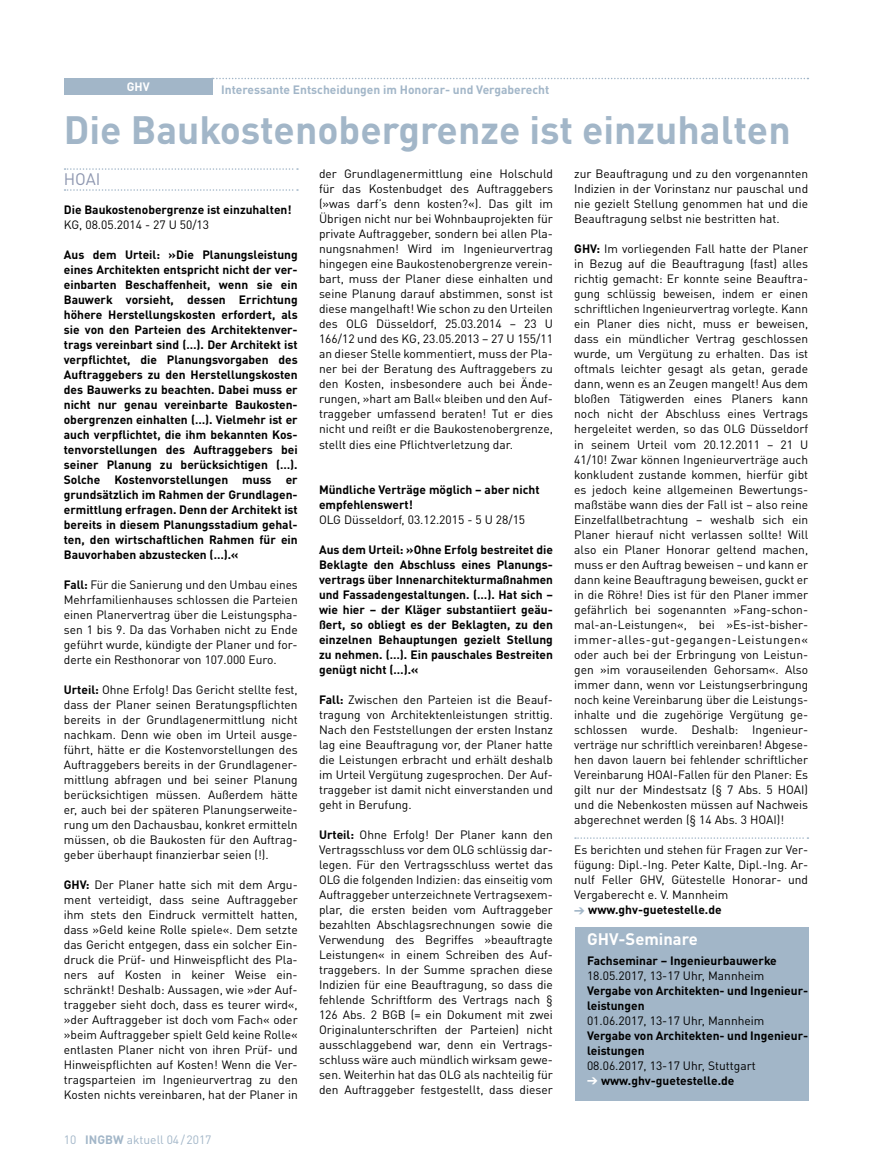
<style>
.page{position:relative;width:872px;height:1170px;background:#fff}
.page>*{position:absolute;margin:0;border:0;box-sizing:border-box;transform-origin:0 0}
.t1{font:700 39px "DINOT";color:#a2b6c8}
.t2{font:700 16.5px "DINOT";color:#fff}
.t3{font:16.5px "DINOT";color:#8e97b0}
.t4{font:12px/15px "DINOT";color:#000;text-align:justify}
.t5{font:700 12px/15px "DINOT";color:#000}
.t6{font:700 12px "DINOT";color:#a2b6c8}
.t7{font:12px "DINOT";color:#a2b6c8}
.t8{font:700 12px "DINOT";color:#fff}
.s1{font-weight:700}
.s2{color:#a2b6c8}
.s3{color:#fff}
</style>
<div class="page">
<div style="left:575px;top:927px;width:234px;height:174px;background:#a2b6c8"></div>
<svg style="left:575px;top:837px;width:233px;height:1px"></svg>
<svg style="left:65px;top:168px;width:233px;height:2px"></svg>
<svg style="left:65px;top:189px;width:233px;height:2px"></svg>
<svg style="left:213px;top:78px;width:595px;height:1px"></svg>
<div style="left:64px;top:78px;width:149px;height:16px;background:#a2b6c8"></div>
<p class="t8" style="left:127px;top:78px;width:24px">GHV</p>
<p class="t6" style="left:221px;top:82px;width:329px">Interessante Entscheidungen im Honorar- und Vergaberecht</p>
<h1 class="t1" style="left:64px;top:104px;width:728px">Die Baukostenobergrenze ist einzuhalten</h1>
<h2 class="t3" style="left:64px;top:169px;width:38px">HOAI</h2>
<p class="t4" style="left:319px;top:166px;width:235px">der Grundlagenermittlung eine Holschuld für das Kostenbudget des Auftraggebers (»was darf’s denn kosten?«). Das gilt im Übrigen nicht nur bei Wohnbauprojekten für private Auftraggeber, sondern bei allen Pla&shy;nungsnahmen! Wird im Ingenieurvertrag hingegen eine Baukostenobergrenze verein&shy;bart, muss der Planer diese einhalten und seine Planung darauf abstimmen, sonst ist diese mangelhaft! Wie schon zu den Urteilen des OLG Düsseldorf, 25.03.2014 – 23 U 166/12 und des KG, 23.05.2013 – 27 U 155/11 an dieser Stelle kommentiert, muss der Pla&shy;ner bei der Beratung des Auftraggebers zu den Kosten, insbesondere auch bei Ände&shy;rungen, »hart am Ball« bleiben und den Auf&shy;traggeber umfassend beraten! Tut er dies nicht und reißt er die Baukostenobergrenze, stellt dies eine Pflichtverletzung dar.</p>
<p class="t5" style="left:319px;top:481px;width:222px">Mündliche Verträge möglich – aber nicht empfehlenswert!</p>
<p class="t4" style="left:319px;top:511px;width:208px">OLG Düsseldorf, 03.12.2015 - 5 U 28/15</p>
<p class="t5" style="left:319px;top:541px;width:235px;text-align:justify">Aus dem Urteil: »Ohne Erfolg bestreitet die Beklagte den Abschluss eines Planungs&shy;vertrags über Innenarchitekturmaßnahmen und Fassadengestaltungen. (…). Hat sich – wie hier – der Kläger substantiiert geäu&shy;ßert, so obliegt es der Beklagten, zu den einzelnen Behauptungen gezielt Stellung zu nehmen. (…). Ein pauschales Bestreiten genügt nicht (…).«</p>
<p class="t4" style="left:319px;top:691px;width:235px"><span class="s1">Fall:</span> Zwischen den Parteien ist die Beauf&shy;tragung von Architektenleistungen strittig.<br>Nach den Feststellungen der ersten Instanz lag eine Beauftragung vor, der Planer hatte die Leistungen erbracht und erhält deshalb im Urteil Vergütung zugesprochen. Der Auf&shy;traggeber ist damit nicht einverstanden und geht in Berufung.</p>
<p class="t4" style="left:319px;top:826px;width:235px"><span class="s1">Urteil:</span> Ohne Erfolg! Der Planer kann den Vertragsschluss vor dem OLG schlüssig dar&shy;legen. Für den Vertragsschluss wertet das OLG die folgenden Indizien: das einseitig vom Auftraggeber unterzeichnete Vertragsexem&shy;plar, die ersten beiden vom Auftraggeber bezahlten Abschlagsrechnungen sowie die Verwendung des Begriffes »beauftragte Leistungen« in einem Schreiben des Auf&shy;traggebers. In der Summe sprachen diese Indizien für eine Beauftragung, so dass die fehlende Schriftform des Vertrags nach § 126 Abs. 2 BGB (= ein Dokument mit zwei Originalunterschriften der Parteien) nicht ausschlaggebend war, denn ein Vertrags&shy;schluss wäre auch mündlich wirksam gewe&shy;sen. Weiterhin hat das OLG als nachteilig für den Auftraggeber festgestellt, dass dieser</p>
<p class="t4" style="left:574px;top:166px;width:235px">zur Beauftragung und zu den vorgenannten Indizien in der Vorinstanz nur pauschal und nie gezielt Stellung genommen hat und die Beauftragung selbst nie bestritten hat.</p>
<p class="t4" style="left:574px;top:241px;width:235px"><span class="s1">GHV:</span> Im vorliegenden Fall hatte der Planer in Bezug auf die Beauftragung (fast) alles richtig gemacht: Er konnte seine Beauftra&shy;gung schlüssig beweisen, indem er einen schriftlichen Ingenieurvertrag vorlegte. Kann ein Planer dies nicht, muss er beweisen, dass ein mündlicher Vertrag geschlossen wurde, um Vergütung zu erhalten. Das ist oftmals leichter gesagt als getan, gerade dann, wenn es an Zeugen mangelt! Aus dem bloßen Tätigwerden eines Planers kann noch nicht der Abschluss eines Vertrags hergeleitet werden, so das OLG Düsseldorf in seinem Urteil vom 20.12.2011 – 21 U 41/10! Zwar können Ingenieurverträge auch konkludent zustande kommen, hierfür gibt es jedoch keine allgemeinen Bewertungs&shy;maßstäbe wann dies der Fall ist – also reine Einzelfallbetrachtung – weshalb sich ein Planer hierauf nicht verlassen sollte! Will also ein Planer Honorar geltend machen, muss er den Auftrag beweisen – und kann er dann keine Beauftragung beweisen, guckt er in die Röhre! Dies ist für den Planer immer gefährlich bei sogenannten »Fang-schon&shy;mal-an-Leistungen«, bei »Es-ist-bisher&shy;immer-alles-gut-gegangen-Leistungen« oder auch bei der Erbringung von Leistun&shy;gen »im vorauseilenden Gehorsam«. Also immer dann, wenn vor Leistungserbringung noch keine Vereinbarung über die Leistungs&shy;inhalte und die zugehörige Vergütung ge&shy;schlossen wurde. Deshalb: Ingenieur&shy;verträge nur schriftlich vereinbaren! Abgese&shy;hen davon lauern bei fehlender schriftlicher Vereinbarung HOAI-Fallen für den Planer: Es gilt nur der Mindestsatz (§ 7 Abs. 5 HOAI) und die Nebenkosten müssen auf Nachweis abgerechnet werden (§ 14 Abs. 3 HOAI)!</p>
<p class="t4" style="left:574px;top:841px;width:235px">Es berichten und stehen für Fragen zur Ver&shy;fügung: Dipl.-Ing. Peter Kalte, Dipl.-Ing. Ar&shy;nulf Feller GHV, Gütestelle Honorar- und Vergaberecht e. V. Mannheim</p>
<p class="t5" style="left:574px;top:901px;width:149px"><span class="s2">➔</span> www.ghv-guetestelle.de</p>
<h2 class="t2" style="left:587px;top:928px;width:112px">GHV-Seminare</h2>
<p class="t5" style="left:587px;top:952px;width:191px">Fachseminar – Ingenieurbauwerke</p>
<p class="t4" style="left:587px;top:967px;width:179px">18.05.2017, 13-17 Uhr, Mannheim</p>
<p class="t5" style="left:587px;top:982px;width:223px">Vergabe von Architekten- und Ingenieur&shy;leistungen</p>
<p class="t4" style="left:587px;top:1012px;width:179px">01.06.2017, 13-17 Uhr, Mannheim</p>
<p class="t5" style="left:587px;top:1027px;width:223px">Vergabe von Architekten- und Ingenieur&shy;leistungen</p>
<p class="t4" style="left:587px;top:1057px;width:170px">08.06.2017, 13-17 Uhr, Stuttgart</p>
<p class="t5" style="left:587px;top:1072px;width:149px"><span class="s3">➔</span> www.ghv-guetestelle.de</p>
<p class="t5" style="left:64px;top:201px;width:229px">Die Baukostenobergrenze ist einzuhalten!</p>
<p class="t4" style="left:64px;top:216px;width:147px">KG, 08.05.2014 - 27 U 50/13</p>
<p class="t5" style="left:64px;top:246px;width:235px;text-align:justify">Aus dem Urteil: »Die Planungsleistung eines Architekten entspricht nicht der ver&shy;einbarten Beschaffenheit, wenn sie ein Bauwerk vorsieht, dessen Errichtung höhere Herstellungskosten erfordert, als sie von den Parteien des Architektenver&shy;trags vereinbart sind (…). Der Architekt ist verpflichtet, die Planungsvorgaben des Auftraggebers zu den Herstellungskosten des Bauwerks zu beachten. Dabei muss er nicht nur genau vereinbarte Baukosten&shy;obergrenzen einhalten (…). Vielmehr ist er auch verpflichtet, die ihm bekannten Kos&shy;tenvorstellungen des Auftraggebers bei seiner Planung zu berücksichtigen (…).<br>Solche Kostenvorstellungen muss er grundsätzlich im Rahmen der Grundlagen&shy;ermittlung erfragen. Denn der Architekt ist bereits in diesem Planungsstadium gehal&shy;ten, den wirtschaftlichen Rahmen für ein Bauvorhaben abzustecken (…).«</p>
<p class="t4" style="left:64px;top:576px;width:235px"><span class="s1">Fall:</span> Für die Sanierung und den Umbau eines Mehrfamilienhauses schlossen die Parteien einen Planervertrag über die Leistungspha&shy;sen 1 bis 9. Da das Vorhaben nicht zu Ende geführt wurde, kündigte der Planer und for&shy;derte ein Resthonorar von 107.000 Euro.</p>
<p class="t4" style="left:64px;top:681px;width:235px"><span class="s1">Urteil:</span> Ohne Erfolg! Das Gericht stellte fest, dass der Planer seinen Beratungspflichten bereits in der Grundlagenermittlung nicht nachkam. Denn wie oben im Urteil ausge&shy;führt, hätte er die Kostenvorstellungen des Auftraggebers bereits in der Grundlagener&shy;mittlung abfragen und bei seiner Planung berücksichtigen müssen. Außerdem hätte er, auch bei der späteren Planungserweite&shy;rung um den Dachausbau, konkret ermitteln müssen, ob die Baukosten für den Auftrag&shy;geber überhaupt finanzierbar seien (!).</p>
<p class="t4" style="left:64px;top:876px;width:235px"><span class="s1">GHV:</span> Der Planer hatte sich mit dem Argu&shy;ment verteidigt, dass seine Auftraggeber ihm stets den Eindruck vermittelt hatten, dass »Geld keine Rolle spiele«. Dem setzte das Gericht entgegen, dass ein solcher Ein&shy;druck die Prüf- und Hinweispflicht des Pla&shy;ners auf Kosten in keiner Weise ein&shy;schränkt! Deshalb: Aussagen, wie »der Auf&shy;traggeber sieht doch, dass es teurer wird«, »der Auftraggeber ist doch vom Fach« oder »beim Auftraggeber spielt Geld keine Rolle« entlasten Planer nicht von ihren Prüf- und Hinweispflichten auf Kosten! Wenn die Ver&shy;tragsparteien im Ingenieurvertrag zu den Kosten nichts vereinbaren, hat der Planer in</p>
<p class="t7" style="left:64px;top:1131px;width:149px">10 <span class="s1">INGBW</span> aktuell 04/2017</p>
</div>
